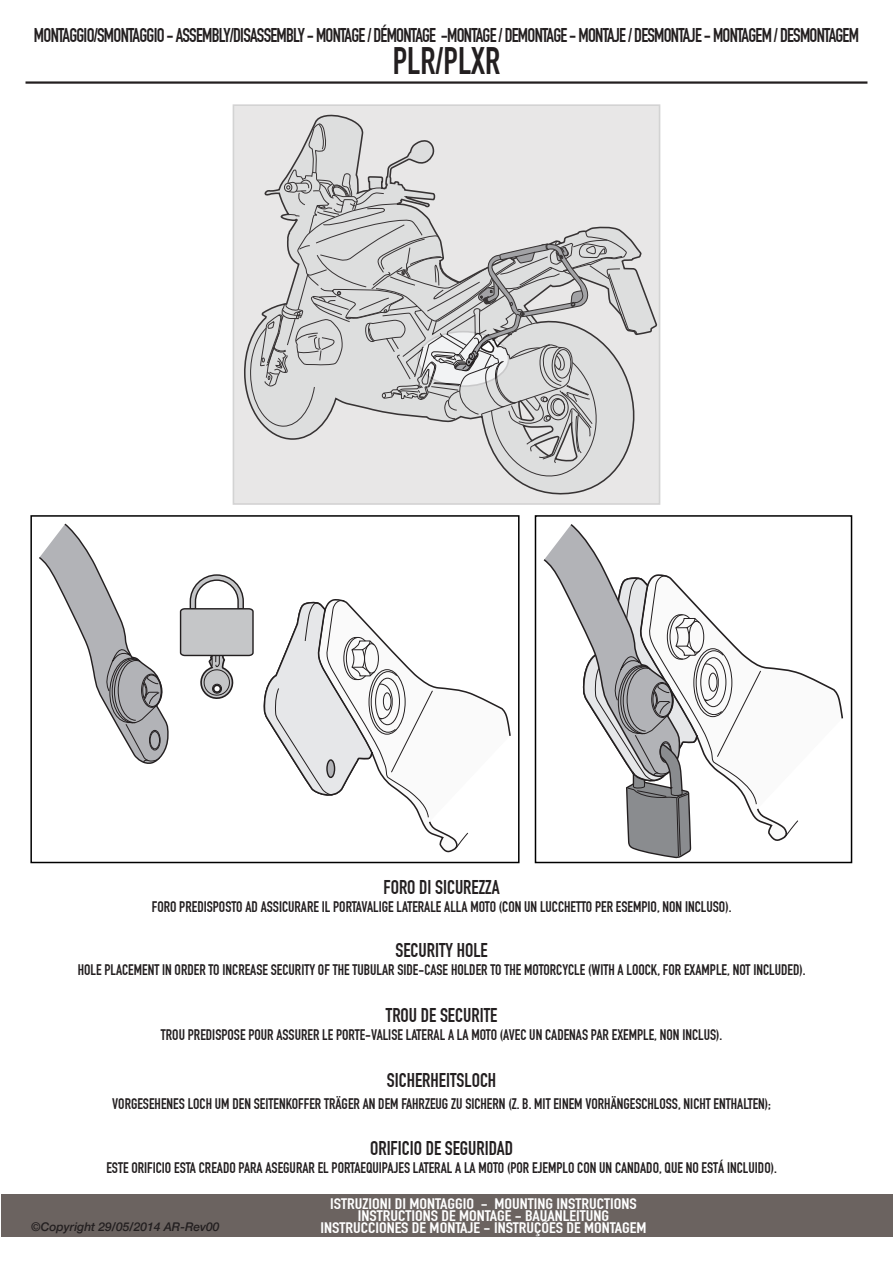
<style>
.page{position:relative;width:893px;height:1263px;background:#fff}
.page>*{position:absolute;margin:0;border:0;box-sizing:border-box;transform-origin:0 0}
.t1{font:37.5px "DIN Engschrift Alternate";color:#231f20;scale:.95 1}
.t2{font:19.5px "DIN Engschrift Alternate";letter-spacing:-.04em;color:#231f20;scale:.95 1}
.t3{font:19.5px "DIN Engschrift Alternate";color:#231f20}
.t4{font:15px "DIN Engschrift Alternate";color:#231f20}
.t5{font:15px/12px "DIN Engschrift Alternate";color:#fff;text-align:center;scale:1.2 1}
.t6{font:italic 500 12px "Helvetica Neue";color:#231f20}
</style>
<div class="page">
<div style="left:1px;top:1194px;width:891px;height:43px;background:#6b6360"></div>
<hr style="left:26px;top:81px;width:841px;height:3px;background:#231f20">
<svg style="left:761px;top:665px;width:82px;height:176px"></svg>
<svg style="left:784px;top:820px;width:14px;height:17px"></svg>
<svg style="left:543px;top:524px;width:218px;height:335px"></svg>
<div style="left:535px;top:515px;width:317px;height:348px;border:2px solid #000"></div>
<svg style="left:232px;top:104px;width:429px;height:401px;background:#d5d5d5"></svg>
<svg style="left:419px;top:686px;width:92px;height:167px"></svg>
<svg style="left:455px;top:833px;width:13px;height:16px"></svg>
<svg style="left:263px;top:599px;width:170px;height:219px"></svg>
<svg style="left:39px;top:523px;width:130px;height:241px"></svg>
<div style="left:150px;top:731px;width:10px;height:18px;border:1px solid #231f20;border-radius:50%"></div>
<div style="left:149px;top:730px;width:11px;height:20px;border:1px solid #231f20;border-radius:50%"></div>
<svg style="left:327px;top:760px;width:8px;height:17px"></svg>
<div style="left:326px;top:759px;width:9px;height:19px;border:1px solid #231f20;border-radius:50%"></div>
<svg style="left:179px;top:574px;width:75px;height:125px"></svg>
<div style="left:30px;top:515px;width:490px;height:348px;border:2px solid #000"></div>
<h2 class="t2" style="left:34px;top:24px;width:870px">MONTAGGIO/SMONTAGGIO - ASSEMBLY/DISASSEMBLY - MONTAGE / DÉMONTAGE -MONTAGE / DEMONTAGE - MONTAJE / DESMONTAJE - MONTAGEM / DESMONTAGEM</h2>
<h1 class="t1" style="left:393px;top:39px;width:115px">PLR/PLXR</h1>
<h2 class="t3" style="left:383px;top:876px;width:118px">FORO DI SICUREZZA</h2>
<p class="t4" style="left:152px;top:898px;width:581px">FORO PREDISPOSTO AD ASSICURARE IL PORTAVALIGE LATERALE ALLA MOTO (CON UN LUCCHETTO PER ESEMPIO, NON INCLUSO).</p>
<h2 class="t3" style="left:395px;top:939px;width:94px">SECURITY HOLE</h2>
<p class="t4" style="left:78px;top:961px;width:729px">HOLE PLACEMENT IN ORDER TO INCREASE SECURITY OF THE TUBULAR SIDE-CASE HOLDER TO THE MOTORCYCLE (WITH A LOOCK, FOR EXAMPLE, NOT INCLUDED).</p>
<h2 class="t3" style="left:386px;top:1004px;width:113px">TROU DE SECURITE</h2>
<p class="t4" style="left:161px;top:1026px;width:563px">TROU PREDISPOSE POUR ASSURER LE PORTE-VALISE LATERAL A LA MOTO (AVEC UN CADENAS PAR EXEMPLE, NON INCLUS).</p>
<h2 class="t3" style="left:387px;top:1068px;width:111px">SICHERHEITSLOCH</h2>
<p class="t4" style="left:112px;top:1094px;width:660px">VORGESEHENES LOCH UM DEN SEITENKOFFER TRÄGER AN DEM FAHRZEUG ZU SICHERN (Z. B. MIT EINEM VORHÄNGESCHLOSS, NICHT ENTHALTEN);</p>
<h2 class="t3" style="left:370px;top:1137px;width:145px">ORIFICIO DE SEGURIDAD</h2>
<p class="t4" style="left:106px;top:1159px;width:672px">ESTE ORIFICIO ESTA CREADO PARA ASEGURAR EL PORTAEQUIPAJES LATERAL A LA MOTO (POR EJEMPLO CON UN CANDADO, QUE NO ESTÁ INCLUIDO).</p>
<p class="t6" style="left:31px;top:1220px;width:190px">©Copyright 29/05/2014 AR-Rev00</p>
<p class="t5" style="left:320px;top:1197px;width:273px">ISTRUZIONI DI MONTAGGIO - MOUNTING INSTRUCTIONS<br>INSTRUCTIONS DE MONTAGE - BAUANLEITUNG<br>INSTRUCCIONES DE MONTAJE - INSTRUÇÕES DE MONTAGEM</p>
</div>
